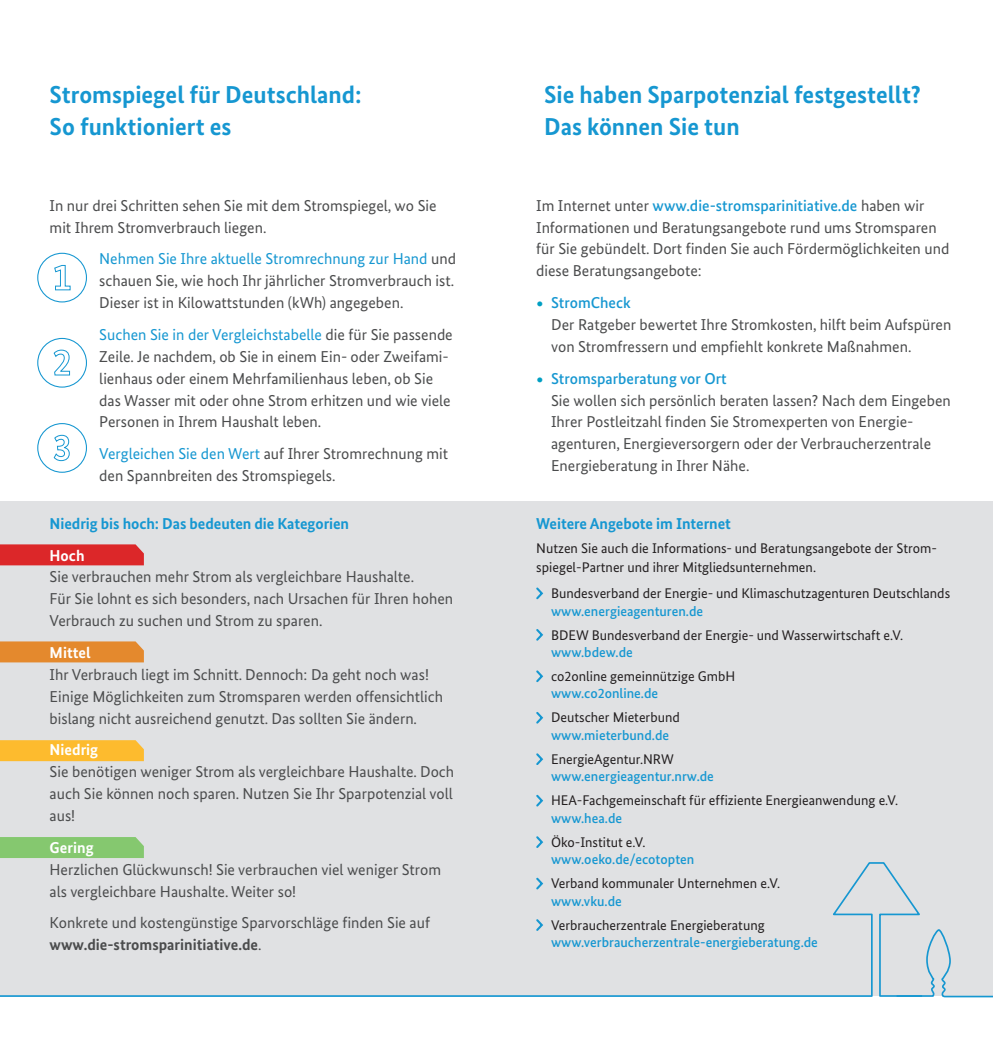
<style>
.page{position:relative;width:993px;height:1042px;background:#fff}
.page>*{position:absolute;margin:0;border:0;box-sizing:border-box;transform-origin:0 0}
.Fließtext_größer{font:700 24.5px/31.5px "Bundes Sans";color:#1697d1}
.Fließtext_größer-2{font:15.75px/21.9px "Bundes Sans";color:#4b4c4d}
.Fließtext_größer-3{font:700 15.75px "Bundes Sans";letter-spacing:-.005em;color:#1697d1}
.Fließtext_größer-4{font:14px/17.5px "Bundes Sans";color:#231f20}
.Fließtext_größer-5{font:500 14px/17.5px "Bundes Sans";color:#1697d1}
.s1{color:#1697d1}
.s2{font-weight:700;color:#fff}
.s3{font-weight:700}
.s4{font-weight:500;color:#1697d1}
.s5{font-family:"Akkurat Pro";font-weight:700;font-size:17.5px;color:#009fc3}
.s6{font-weight:400;color:#231f20}
</style>
<div class="page">
<div style="left:0;top:501px;width:496px;height:495px;background:#e0e1e3"></div>
<div style="left:0;top:544px;width:144px;height:21px;background:#dc2729"></div>
<div style="left:0;top:641px;width:144px;height:21px;background:#e4892d"></div>
<div style="left:0;top:740px;width:144px;height:21px;background:#fdbb2e"></div>
<div style="left:0;top:837px;width:144px;height:21px;background:#85c86f"></div>
<svg style="left:54px;top:265px;width:17px;height:26px"></svg>
<div style="left:37px;top:253px;width:50px;height:49px;border:1px solid #1697d1;border-radius:50%"></div>
<svg style="left:53px;top:349px;width:17px;height:27px"></svg>
<div style="left:37px;top:338px;width:50px;height:50px;border:1px solid #1697d1;border-radius:50%"></div>
<svg style="left:53px;top:434px;width:17px;height:27px"></svg>
<div style="left:37px;top:423px;width:50px;height:50px;border:1px solid #1697d1;border-radius:50%"></div>
<div style="left:496px;top:501px;width:496px;height:495px;background:#e0e1e3"></div>
<svg style="left:536px;top:587px;width:8px;height:13px"></svg>
<svg style="left:536px;top:629px;width:8px;height:12px"></svg>
<svg style="left:536px;top:670px;width:8px;height:13px"></svg>
<svg style="left:536px;top:712px;width:8px;height:12px"></svg>
<svg style="left:536px;top:753px;width:8px;height:12px"></svg>
<svg style="left:536px;top:794px;width:8px;height:13px"></svg>
<svg style="left:536px;top:836px;width:8px;height:12px"></svg>
<svg style="left:0;top:862px;width:920px;height:135px"></svg>
<svg style="left:894px;top:928px;width:98px;height:70px"></svg>
<p class="Fließtext_größer" style="left:50px;top:79px;width:313px">Stromspiegel für Deutschland:</p>
<p class="Fließtext_größer" style="left:50px;top:110px;width:183px">So funktioniert es</p>
<p class="Fließtext_größer-2" style="left:50px;top:194px;width:388px">In nur drei Schritten sehen Sie mit dem Stromspiegel, wo Sie mit Ihrem Stromverbrauch liegen.</p>
<p class="Fließtext_größer-2" style="left:99px;top:248px;width:358px;text-align:justify"><span class="s1">Nehmen Sie Ihre aktuelle Stromrechnung zur Hand</span> und schauen Sie, wie hoch Ihr jährlicher Stromverbrauch ist.<br>Dieser ist in Kilowattstunden (kWh) angegeben.</p>
<p class="Fließtext_größer-2" style="left:99px;top:323px;width:355px"><span class="s1">Suchen Sie in der Vergleichstabelle</span> die für Sie passende Zeile. Je nachdem, ob Sie in einem Ein- oder Zweifami&shy;lienhaus oder einem Mehrfamilienhaus leben, ob Sie das Wasser mit oder ohne Strom erhitzen und wie viele Personen in Ihrem Haushalt leben.</p>
<p class="Fließtext_größer-2" style="left:99px;top:443px;width:350px"><span class="s1">Vergleichen Sie den Wert</span> auf Ihrer Stromrechnung mit den Spannbreiten des Stromspiegels.</p>
<p class="Fließtext_größer-3" style="left:50px;top:514px;width:301px">Niedrig bis hoch: Das bedeuten die Kategorien</p>
<p class="Fließtext_größer-2" style="left:50px;top:544px;width:405px"><span class="s2">Hoch<br></span>Sie verbrauchen mehr Strom als vergleichbare Haushalte.<br>Für Sie lohnt es sich besonders, nach Ursachen für Ihren hohen Verbrauch zu suchen und Strom zu sparen.</p>
<p class="Fließtext_größer-2" style="left:50px;top:641px;width:395px"><span class="s2">Mittel<br></span>Ihr Verbrauch liegt im Schnitt. Dennoch: Da geht noch was!<br>Einige Möglichkeiten zum Stromsparen werden offensichtlich bislang nicht ausreichend genutzt. Das sollten Sie ändern.</p>
<p class="Fließtext_größer-2" style="left:50px;top:739px;width:406px"><span class="s2">Niedrig<br></span>Sie benötigen weniger Strom als vergleichbare Haushalte. Doch auch Sie können noch sparen. Nutzen Sie Ihr Sparpotenzial voll aus!</p>
<p class="Fließtext_größer-2" style="left:50px;top:836px;width:393px"><span class="s2">Gering<br></span>Herzlichen Glückwunsch! Sie verbrauchen viel weniger Strom als vergleichbare Haushalte. Weiter so!</p>
<p class="Fließtext_größer-2" style="left:50px;top:912px;width:382px">Konkrete und kostengünstige Sparvorschläge finden Sie auf <span class="s3">www.die-stromsparinitiative.de</span>.</p>
<p class="Fließtext_größer" style="left:544px;top:79px;width:378px">Sie haben Sparpotenzial festgestellt?<br>Das können Sie tun</p>
<p class="Fließtext_größer-2" style="left:536px;top:194px;width:414px">Im Internet unter <span class="s4">www.die-stromsparinitiative.de</span> haben wir Informationen und Beratungsangebote rund ums Stromsparen für Sie gebündelt. Dort finden Sie auch Fördermöglichkeiten und diese Beratungsangebote:</p>
<p class="Fließtext_größer-2" style="left:551px;top:292px;width:401px;text-indent:-15px"><span class="s5">•</span> <span class="s4">StromCheck<br></span>Der Ratgeber bewertet Ihre Stromkosten, hilft beim Aufspüren von Stromfressern und empfiehlt konkrete Maßnahmen.</p>
<p class="Fließtext_größer-2" style="left:551px;top:367px;width:401px;text-indent:-15px"><span class="s5">•</span> <span class="s4">Stromsparberatung vor Ort<br></span>Sie wollen sich persönlich beraten lassen? Nach dem Eingeben Ihrer Postleitzahl finden Sie Stromexperten von Energie&shy;agenturen, Energieversorgern oder der Verbraucherzentrale Energieberatung in Ihrer Nähe.</p>
<p class="Fließtext_größer-3" style="left:536px;top:514px;width:196px">Weitere Angebote im Internet</p>
<p class="Fließtext_größer-4" style="left:536px;top:538px;width:402px;line-height:19.2px">Nutzen Sie auch die Informations- und Beratungsangebote der Strom&shy;spiegel-Partner und ihrer Mitgliedsunternehmen.</p>
<p class="Fließtext_größer-4" style="left:551px;top:584px;width:400px">Bundesverband der Energie- und Klimaschutzagenturen Deutschlands <span class="s4">www.energieagenturen.de</span></p>
<p class="Fließtext_größer-4" style="left:551px;top:626px;width:353px">BDEW Bundesverband der Energie- und Wasserwirtschaft e.V. <span class="s4">www.bdew.de</span></p>
<p class="Fließtext_größer-4" style="left:551px;top:667px;width:185px">co2online gemeinnützige GmbH <span class="s4">www.co2online.de</span></p>
<p class="Fließtext_größer-4" style="left:551px;top:709px;width:130px">Deutscher Mieterbund <span class="s4">www.mieterbund.de</span></p>
<p class="Fließtext_größer-5" style="left:551px;top:750px;width:164px"><span class="s6">EnergieAgentur.NRW </span>www.energieagentur.nrw.de</p>
<p class="Fließtext_größer-4" style="left:551px;top:791px;width:348px">HEA-Fachgemeinschaft für effiziente Energieanwendung e.V. <span class="s4">www.hea.de</span></p>
<p class="Fließtext_größer-5" style="left:551px;top:833px;width:145px"><span class="s6">Öko-Institut e.V. </span>www.oeko.de/ecotopten</p>
<p class="Fließtext_größer-4" style="left:551px;top:874px;width:230px">Verband kommunaler Unternehmen e.V. <span class="s4">www.vku.de</span></p>
<p class="Fließtext_größer-5" style="left:551px;top:916px;width:268px"><span class="s6">Verbraucherzentrale Energieberatung </span>www.verbraucherzentrale-energieberatung.de</p>
</div>
